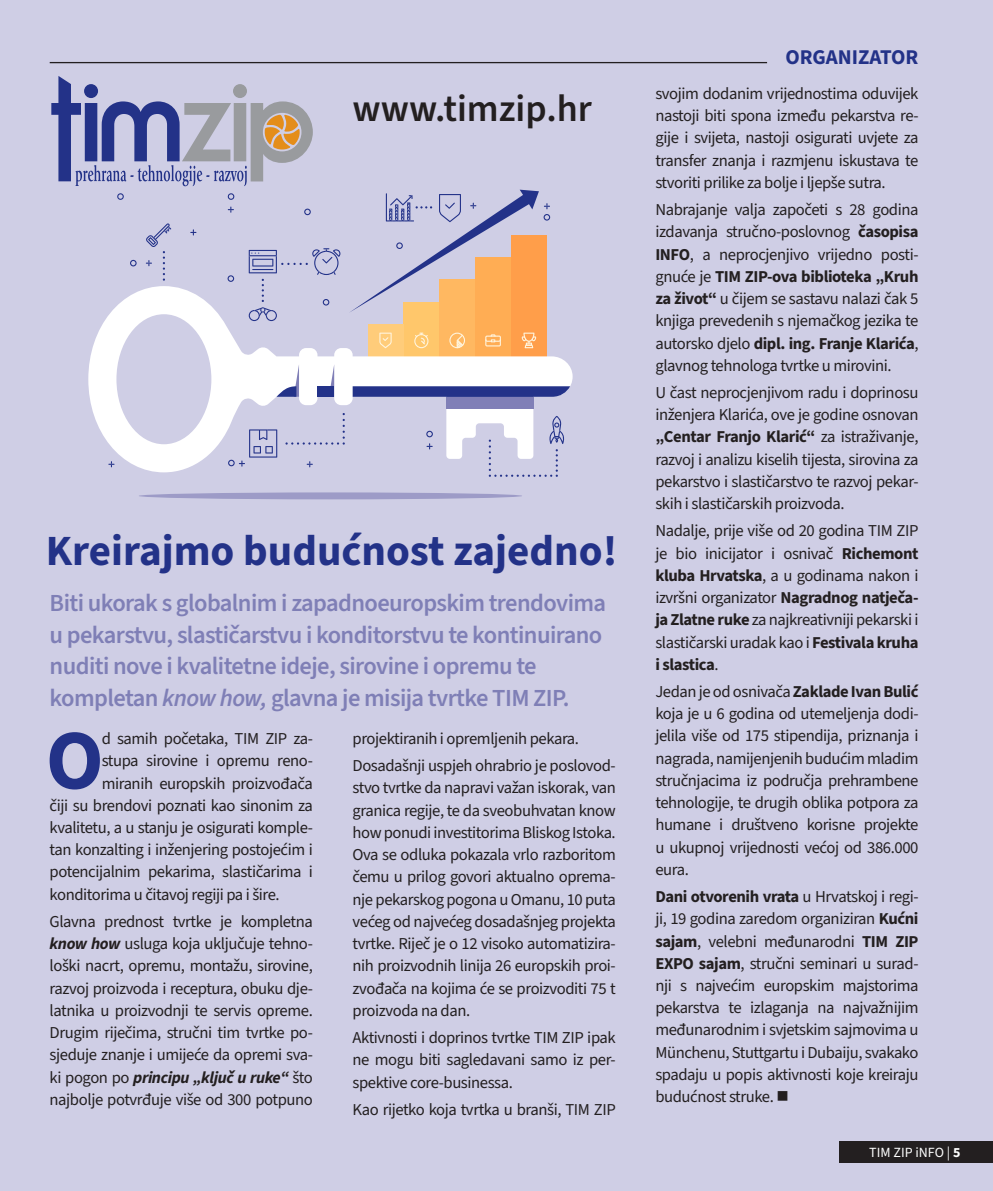
<style>
.page{position:relative;width:993px;height:1191px;background:#fff}
.page>*{position:absolute;margin:0;border:0;box-sizing:border-box;transform-origin:0 0}
.t1{font:700 84.88px "Source Sans 3";color:#233288}
.t2{font:700 43.05px "Source Sans 3";color:#233288}
.t3{font:600 37.8px "Source Sans 3";color:#231f20}
.t4{font:600 24.5px/31.5px "Source Sans 3";letter-spacing:-.025em;color:#7f7fb6}
.t5{font:700 21px "Source Sans 3";color:#233288}
.t6{font:16.62px/22.2px "Source Sans 3";letter-spacing:-.025em;color:#231f20;text-align:justify}
.t7{font:14px "Source Sans 3";color:#fff}
.s1{font-style:italic}
.s2{font-weight:700;font-style:italic}
.s3{font-weight:700}
</style>
<div class="page">
<div style="left:0;top:0;width:992px;height:1191px;background:#cfcee5"></div>
<hr style="left:50px;top:62px;width:716px;height:1px;background:#231f20">
<svg style="left:51px;top:76px;width:262px;height:110px"></svg>
<svg style="left:88px;top:286px;width:484px;height:186px"></svg>
<svg style="left:329px;top:364px;width:5px;height:22px"></svg>
<div style="left:446px;top:397px;width:87px;height:11px;background:#807fb7"></div>
<svg style="left:276px;top:364px;width:23px;height:33px"></svg>
<div style="left:317px;top:386px;width:17px;height:11px;background:#233289"></div>
<svg style="left:352px;top:386px;width:218px;height:11px;background:#2f3d8f"></svg>
<svg style="left:521px;top:332px;width:15px;height:16px"></svg>
<svg style="left:449px;top:332px;width:16px;height:16px"></svg>
<svg style="left:485px;top:334px;width:15px;height:12px"></svg>
<svg style="left:414px;top:332px;width:14px;height:16px"></svg>
<svg style="left:379px;top:332px;width:12px;height:16px"></svg>
<svg style="left:139px;top:492px;width:383px;height:7px;background:#a19fc9"></svg>
<svg style="left:488px;top:416px;width:77px;height:61px"></svg>
<svg style="left:285px;top:413px;width:60px;height:31px"></svg>
<svg style="left:108px;top:461px;width:6px;height:6px"></svg>
<svg style="left:306px;top:461px;width:7px;height:6px"></svg>
<svg style="left:190px;top:229px;width:6px;height:6px"></svg>
<svg style="left:228px;top:207px;width:6px;height:6px"></svg>
<svg style="left:426px;top:443px;width:6px;height:6px"></svg>
<svg style="left:146px;top:223px;width:25px;height:58px"></svg>
<svg style="left:426px;top:431px;width:7px;height:6px"></svg>
<svg style="left:227px;top:275px;width:7px;height:7px"></svg>
<svg style="left:304px;top:209px;width:7px;height:6px"></svg>
<svg style="left:349px;top:190px;width:201px;height:123px"></svg>
<svg style="left:249px;top:248px;width:91px;height:73px"></svg>
<svg style="left:227px;top:193px;width:7px;height:7px"></svg>
<svg style="left:117px;top:193px;width:7px;height:7px"></svg>
<svg style="left:130px;top:260px;width:6px;height:6px"></svg>
<svg style="left:228px;top:429px;width:49px;height:37px"></svg>
<div style="left:839px;top:1140px;width:153px;height:22px;background:#231f20"></div>
<h3 class="t3" style="left:352px;top:84px;width:241px">www.timzip.hr</h3>
<h2 class="t2" style="left:46px;top:522px;width:573px">Kreirajmo budućnost zajedno!</h2>
<h3 class="t4" style="left:50px;top:587px;width:558px">Biti ukorak s globalnim i zapadnoeuropskim trendovima u pekarstvu, slastičarstvu i konditorstvu te kontinuirano nuditi nove i kvalitetne ideje, sirovine i opremu te kompletan <span class="s1">know how,</span> glavna je misija tvrtke TIM ZIP.</h3>
<h1 class="t1" style="left:46px;top:704px;width:60px">O</h1>
<p class="t6" style="left:102px;top:727px;width:213px">d samih početaka, TIM ZIP za-</p>
<p class="t6" style="left:352px;top:725px;width:264px;line-height:27.1px">projektiranih i opremljenih pekara.<br>Dosadašnji uspjeh ohrabrio je poslovod-</p>
<p class="t6" style="left:352px;top:777px;width:264px">stvo tvrtke da napravi važan iskorak, van granica regije, te da sveobuhvatan know how ponudi investitorima Bliskog Istoka.<br>Ova se odluka pokazala vrlo razboritom čemu u prilog govori aktualno oprema&shy;nje pekarskog pogona u Omanu, 10 puta većeg od najvećeg dosadašnjeg projekta tvrtke. Riječ je o 12 visoko automatizira&shy;nih proizvodnih linija 26 europskih proi&shy;zvođača na kojima će se proizvoditi 75 t proizvoda na dan.</p>
<p class="t6" style="left:352px;top:1026px;width:264px">Aktivnosti i doprinos tvrtke TIM ZIP ipak ne mogu biti sagledavani samo iz per&shy;spektive core-businessa.</p>
<p class="t6" style="left:352px;top:1098px;width:264px">Kao rijetko koja tvrtka u branši, TIM ZIP</p>
<p class="t6" style="left:102px;top:749px;width:213px">stupa sirovine i opremu reno-</p>
<p class="t6" style="left:102px;top:772px;width:212px">miranih europskih proizvođača</p>
<p class="t6" style="left:50px;top:794px;width:264px">čiji su brendovi poznati kao sinonim za</p>
<p class="t6" style="left:50px;top:816px;width:264px">kvalitetu, a u stanju je osigurati komple-</p>
<p class="t6" style="left:50px;top:838px;width:264px">tan konzalting i inženjering postojećim i</p>
<p class="t6" style="left:50px;top:860px;width:264px">potencijalnim pekarima, slastičarima i</p>
<p class="t6" style="left:50px;top:883px;width:231px">konditorima u čitavoj regiji pa i šire.</p>
<p class="t6" style="left:50px;top:910px;width:264px">Glavna prednost tvrtke je kompletna <span class="s2">know how</span> usluga koja uključuje tehno&shy;loški nacrt, opremu, montažu, sirovine, razvoj proizvoda i receptura, obuku dje&shy;latnika u proizvodnji te servis opreme.<br>Drugim riječima, stručni tim tvrtke po&shy;sjeduje znanje i umijeće da opremi sva&shy;ki pogon po <span class="s2">principu „ključ u ruke“</span> što najbolje potvrđuje više od 300 potpuno</p>
<p class="t5" style="left:785px;top:43px;width:134px">ORGANIZATOR</p>
<p class="t6" style="left:655px;top:82px;width:264px">svojim dodanim vrijednostima oduvijek nastoji biti spona između pekarstva re&shy;gije i svijeta, nastoji osigurati uvjete za transfer znanja i razmjenu iskustava te stvoriti prilike za bolje i ljepše sutra.</p>
<p class="t6" style="left:655px;top:198px;width:264px">Nabrajanje valja započeti s 28 godina izdavanja stručno-poslovnog <span class="s3">časopisa INFO</span>, a neprocjenjivo vrijedno posti&shy;gnuće je <span class="s3">TIM ZIP-ova biblioteka „Kruh za život“</span> u čijem se sastavu nalazi čak 5 knjiga prevedenih s njemačkog jezika te autorsko djelo <span class="s3">dipl. ing. Franje Klarića</span>, glavnog tehnologa tvrtke u mirovini.</p>
<p class="t6" style="left:655px;top:381px;width:264px">U čast neprocjenjivom radu i doprinosu inženjera Klarića, ove je godine osnovan <span class="s3">„Centar Franjo Klarić“</span> za istraživanje, razvoj i analizu kiselih tijesta, sirovina za pekarstvo i slastičarstvo te razvoj pekar&shy;skih i slastičarskih proizvoda.</p>
<p class="t6" style="left:655px;top:520px;width:264px">Nadalje, prije više od 20 godina TIM ZIP je bio inicijator i osnivač <span class="s3">Richemont kluba Hrvatska</span>, a u godinama nakon i izvršni organizator <span class="s3">Nagradnog natječa&shy;ja Zlatne ruke</span> za najkreativniji pekarski i slastičarski uradak kao i <span class="s3">Festivala kruha i slastica</span>.</p>
<p class="t6" style="left:655px;top:680px;width:264px">Jedan je od osnivača <span class="s3">Zaklade Ivan Bulić </span>koja je u 6 godina od utemeljenja dodi&shy;jelila više od 175 stipendija, priznanja i nagrada, namijenjenih budućim mladim stručnjacima iz područja prehrambene tehnologije, te drugih oblika potpora za humane i društveno korisne projekte u ukupnoj vrijednosti većoj od 386.000 eura.</p>
<p class="t6" style="left:655px;top:885px;width:264px"><span class="s3">Dani otvorenih vrata</span> u Hrvatskoj i regi&shy;ji, 19 godina zaredom organiziran <span class="s3">Kućni sajam</span>, velebni međunarodni <span class="s3">TIM ZIP EXPO sajam</span>, stručni seminari u surad&shy;nji s najvećim europskim majstorima pekarstva te izlaganja na najvažnijim međunarodnim i svjetskim sajmovima u Münchenu, Stuttgartu i Dubaiju, svakako spadaju u popis aktivnosti koje kreiraju budućnost struke. ■</p>
<p class="t7" style="left:869px;top:1143px;width:93px">TIM ZIP iNFO | <span class="s3">5</span></p>
</div>
